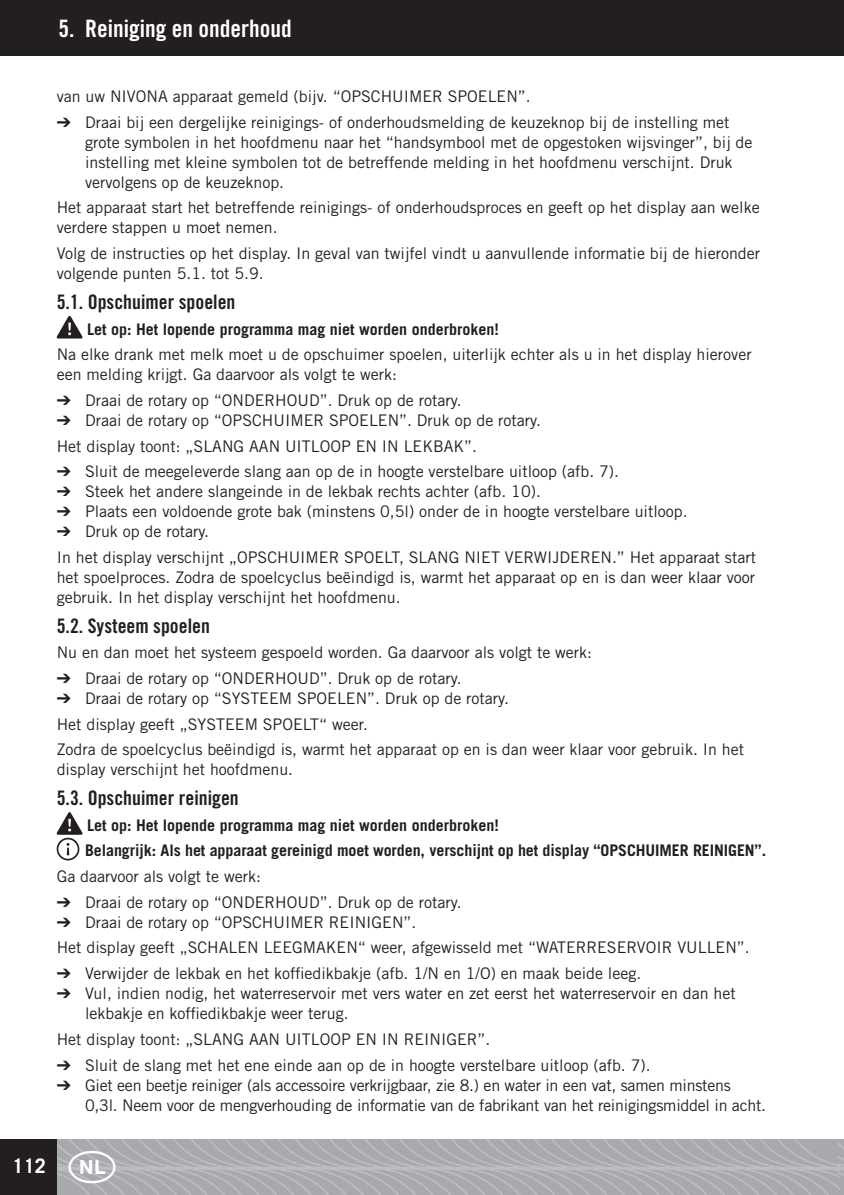
<style>
.page{position:relative;width:844px;height:1195px;background:#fff}
.page>*{position:absolute;margin:0;border:0;box-sizing:border-box;transform-origin:0 0}
.t1{font:24px "Trade Gothic LT Std Bd Cn 20";color:#fff}
.t2{font:20px "Trade Gothic LT Std Bd Cn 20";color:#231f20}
.t3{font:700 20px "Trade Gothic LT Std";color:#fff}
.t4{font:16px/20px "Trade Gothic LT Std";color:#231f20}
.t5{font:700 16px "Trade Gothic LT Std";letter-spacing:-.005em;color:#231f20}
.s1{font-weight:700}
</style>
<div class="page">
<svg style="left:57px;top:316px;width:26px;height:22px"></svg>
<svg style="left:57px;top:812px;width:26px;height:48px"></svg>
<div style="left:0;top:0;width:844px;height:55px;background:#231f20"></div>
<svg style="left:57px;top:1139px;width:781px;height:56px;background:#acadb1"></svg>
<div style="left:0;top:1139px;width:56px;height:56px;background:#231f20"></div>
<svg style="left:838px;top:1139px;width:6px;height:56px"></svg>
<svg style="left:69px;top:1150px;width:47px;height:32px;background:#aeafb3"></svg>
<p class="t1" style="left:59px;top:14px;width:235px">5. Reiniging en onderhoud</p>
<p class="t4" style="left:57px;top:86px;width:476px">van uw NIVONA apparaat gemeld (bijv. “OPSCHUIMER SPOELEN”.</p>
<p class="t4" style="left:85px;top:112px;width:669px;text-indent:-28px">➔ Draai bij een dergelijke reinigings- of onderhoudsmelding de keuzeknop bij de instelling met grote symbolen in het hoofdmenu naar het “handsymbool met de opgestoken wijsvinger”, bij de instelling met kleine symbolen tot de betreffende melding in het hoofdmenu verschijnt. Druk vervolgens op de keuzeknop.</p>
<p class="t4" style="left:57px;top:197px;width:705px">Het apparaat start het betreffende reinigings- of onderhoudsproces en geeft op het display aan welke verdere stappen u moet nemen.</p>
<p class="t4" style="left:57px;top:243px;width:705px">Volg de instructies op het display. In geval van twijfel vindt u aanvullende informatie bij de hieronder volgende punten 5.1. tot 5.9.</p>
<p class="t2" style="left:57px;top:289px;width:180px">5.1. Opschuimer spoelen</p>
<p class="t4" style="left:57px;top:316px;width:696px;line-height:25.6px;text-indent:30px"><span class="s1">Let op: Het lopende programma mag niet worden onderbroken!<br></span>Na elke drank met melk moet u de opschuimer spoelen, uiterlijk echter als u in het display hierover</p>
<p class="t4" style="left:57px;top:364px;width:342px">een melding krijgt. Ga daarvoor als volgt te werk:</p>
<p class="t4" style="left:57px;top:390px;width:406px">➔ Draai de rotary op “ONDERHOUD”. Druk op de rotary.</p>
<p class="t4" style="left:57px;top:407px;width:486px;line-height:25.6px">➔ Draai de rotary op “OPSCHUIMER SPOELEN”. Druk op de rotary.<br>Het display toont: „SLANG AAN UITLOOP EN IN LEKBAK”.</p>
<p class="t4" style="left:57px;top:461px;width:564px">➔ Sluit de meegeleverde slang aan op de in hoogte verstelbare uitloop (afb. 7).</p>
<p class="t4" style="left:57px;top:481px;width:486px">➔ Steek het andere slangeinde in de lekbak rechts achter (afb. 10).</p>
<p class="t4" style="left:57px;top:501px;width:632px">➔ Plaats een voldoende grote bak (minstens 0,5l) onder de in hoogte verstelbare uitloop.</p>
<p class="t4" style="left:57px;top:518px;width:701px;line-height:25.6px">➔ Druk op de rotary.<br>In het display verschijnt „OPSCHUIMER SPOELT, SLANG NIET VERWIJDEREN.” Het apparaat start</p>
<p class="t4" style="left:57px;top:567px;width:700px">het spoelproces. Zodra de spoelcyclus beëindigd is, warmt het apparaat op en is dan weer klaar voor gebruik. In het display verschijnt het hoofdmenu.</p>
<p class="t2" style="left:57px;top:613px;width:155px">5.2. Systeem spoelen</p>
<p class="t4" style="left:57px;top:642px;width:537px">Nu en dan moet het systeem gespoeld worden. Ga daarvoor als volgt te werk:</p>
<p class="t4" style="left:57px;top:668px;width:406px">➔ Draai de rotary op “ONDERHOUD”. Druk op de rotary.</p>
<p class="t4" style="left:57px;top:685px;width:689px;line-height:25.6px">➔ Draai de rotary op “SYSTEEM SPOELEN”. Druk op de rotary.<br>Het display geeft „SYSTEEM SPOELT“ weer.<br>Zodra de spoelcyclus beëindigd is, warmt het apparaat op en is dan weer klaar voor gebruik. In het</p>
<p class="t4" style="left:57px;top:759px;width:238px">display verschijnt het hoofdmenu.</p>
<p class="t2" style="left:57px;top:785px;width:184px">5.3. Opschuimer reinigen</p>
<p class="t5" style="left:87px;top:815px;width:413px">Let op: Het lopende programma mag niet worden onderbroken!</p>
<p class="t5" style="left:85px;top:841px;width:683px">Belangrijk: Als het apparaat gereinigd moet worden, verschijnt op het display “OPSCHUIMER REINIGEN”.</p>
<p class="t4" style="left:57px;top:866px;width:206px">Ga daarvoor als volgt te werk:</p>
<p class="t4" style="left:57px;top:892px;width:406px">➔ Draai de rotary op “ONDERHOUD”. Druk op de rotary.</p>
<p class="t4" style="left:57px;top:909px;width:695px;line-height:25.6px">➔ Draai de rotary op “OPSCHUIMER REINIGEN”.<br>Het display geeft „SCHALEN LEEGMAKEN“ weer, afgewisseld met “WATERRESERVOIR VULLEN”.</p>
<p class="t4" style="left:57px;top:963px;width:586px">➔ Verwijder de lekbak en het koffiedikbakje (afb. 1/N en 1/O) en maak beide leeg.</p>
<p class="t4" style="left:85px;top:983px;width:652px;text-indent:-28px">➔ Vul, indien nodig, het waterreservoir met vers water en zet eerst het waterreservoir en dan het lekbakje en koffiedikbakje weer terug.</p>
<p class="t4" style="left:57px;top:1029px;width:435px">Het display toont: „SLANG AAN UITLOOP EN IN REINIGER”.</p>
<p class="t4" style="left:57px;top:1054px;width:596px">➔ Sluit de slang met het ene einde aan op de in hoogte verstelbare uitloop (afb. 7).</p>
<p class="t4" style="left:85px;top:1074px;width:683px;text-indent:-28px">➔ Giet een beetje reiniger (als accessoire verkrijgbaar, zie 8.) en water in een vat, samen minstens<br>0,3l. Neem voor de mengverhouding de informatie van de fabrikant van het reinigingsmiddel in acht.</p>
<p class="t3" style="left:13px;top:1153px;width:35px">112</p>
</div>
